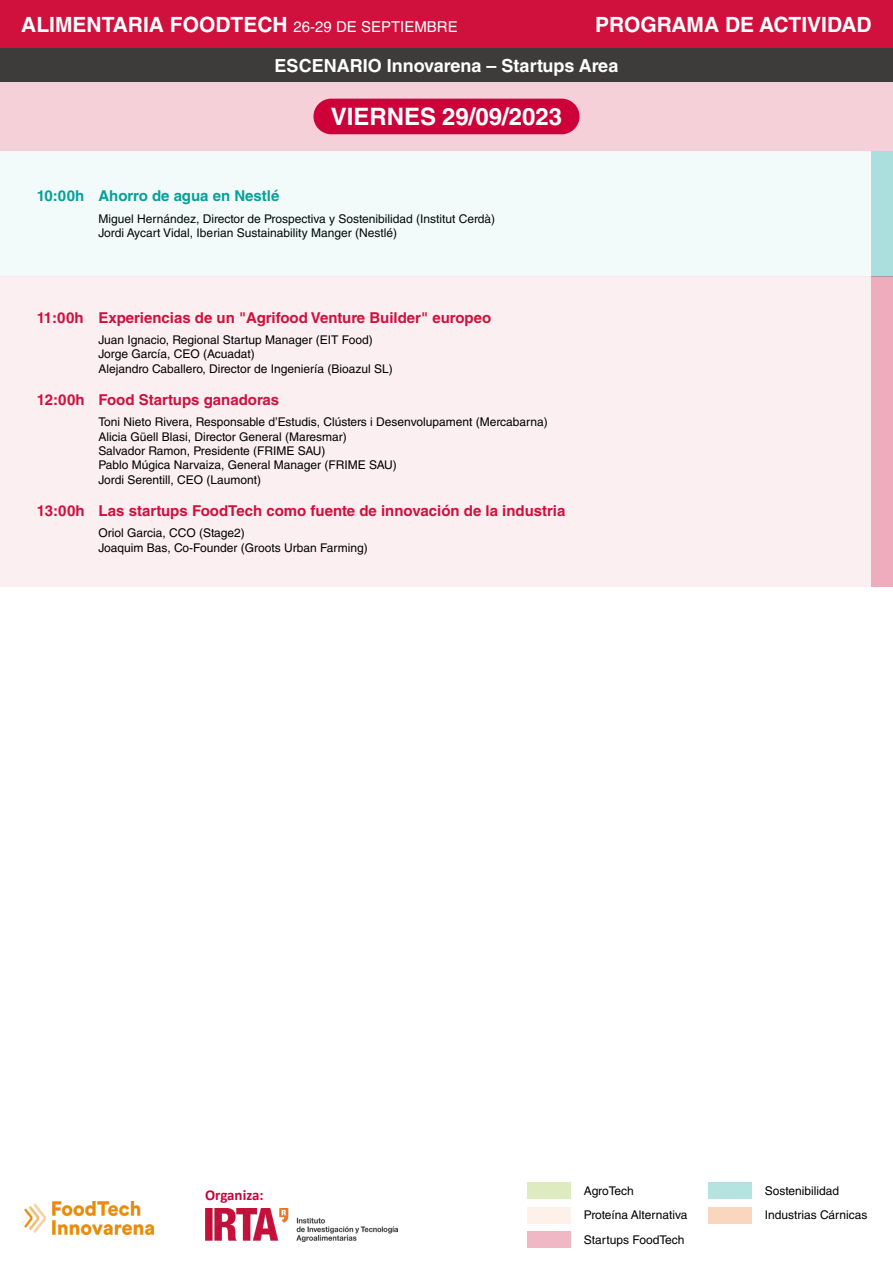
<style>
.page{position:relative;width:893px;height:1263px;background:#fff}
.page>*{position:absolute;margin:0;border:0;box-sizing:border-box;transform-origin:0 0}
.t1{font:700 24px "Helvetica LT Std";color:#fff}
.t2{font:700 21px "Helvetica LT Std";color:#fff}
.t3{font:700 18px "Helvetica LT Std";color:#fff}
.t4{font:700 15px "Helvetica LT Std";color:#d0103d}
.t5{font:700 15px "Helvetica LT Std";color:#04a29a}
.t6{font:700 15px "Calibri";color:#ce003a}
.t7{font:12px/14.4px "Helvetica LT Std";color:#000}
.s1{font-weight:400;font-size:15px}
</style>
<div class="page">
<div style="left:0;top:82px;width:893px;height:69px;background:#f5d0d8"></div>
<div style="left:313px;top:99px;width:266px;height:35px;background:#ce003a;border-radius:18px"></div>
<div style="left:0;top:151px;width:893px;height:125px;background:#f3fafa"></div>
<div style="left:872px;top:151px;width:21px;height:125px;background:#abdfdd"></div>
<div style="left:0;top:276px;width:893px;height:311px;background:#fbeff2"></div>
<div style="left:872px;top:276px;width:21px;height:311px;background:#eeacbc"></div>
<img style="left:22px;top:1201px;width:132px;height:33px">
<img style="left:205px;top:1208px;width:193px;height:34px">
<div style="left:0;top:0;width:893px;height:49px;background:#d0103d"></div>
<div style="left:0;top:49px;width:893px;height:33px;background:#3d3c3b"></div>
<div style="left:527px;top:1182px;width:44px;height:16px;background:#ddebbf"></div>
<div style="left:708px;top:1182px;width:44px;height:16px;background:#b4e3e0"></div>
<div style="left:527px;top:1207px;width:44px;height:16px;background:#fdf1e9"></div>
<div style="left:708px;top:1207px;width:44px;height:16px;background:#f9d6bd"></div>
<div style="left:527px;top:1232px;width:44px;height:16px;background:#f0b7c5"></div>
<h2 class="t2" style="left:21px;top:12px;width:438px">ALIMENTARIA FOODTECH <span class="s1">26-29 DE SEPTIEMBRE</span></h2>
<h2 class="t2" style="left:595px;top:12px;width:278px">PROGRAMA DE ACTIVIDAD</h2>
<h3 class="t3" style="left:275px;top:55px;width:345px">ESCENARIO Innovarena – Startups Area</h3>
<h1 class="t1" style="left:331px;top:102px;width:233px">VIERNES 29/09/2023</h1>
<p class="t5" style="left:37px;top:187px;width:49px">10:00h</p>
<p class="t5" style="left:98px;top:187px;width:183px">Ahorro de agua en Nestlé</p>
<p class="t7" style="left:98px;top:211px;width:398px">Miguel Hernández, Director de Prospectiva y Sostenibilidad (Institut Cerdà)<br>Jordi Aycart Vidal, Iberian Sustainability Manger (Nestlé)</p>
<p class="t4" style="left:37px;top:308px;width:48px">11:00h</p>
<p class="t4" style="left:98px;top:308px;width:394px">Experiencias de un "Agrifood Venture Builder" europeo</p>
<p class="t7" style="left:98px;top:332px;width:296px">Juan Ignacio, Regional Startup Manager (EIT Food)<br>Jorge García, CEO (Acuadat)<br>Alejandro Caballero, Director de Ingeniería (Bioazul SL)</p>
<p class="t4" style="left:37px;top:390px;width:49px">12:00h</p>
<p class="t4" style="left:98px;top:390px;width:182px">Food Startups ganadoras</p>
<p class="t7" style="left:98px;top:415px;width:451px">Toni Nieto Rivera, Responsable d’Estudis, Clústers i Desenvolupament (Mercabarna)<br>Alicia Güell Blasi, Director General (Maresmar)<br>Salvador Ramon, Presidente (FRIME SAU)<br>Pablo Múgica Narvaiza, General Manager (FRIME SAU)<br>Jordi Serentill, CEO (Laumont)</p>
<p class="t4" style="left:37px;top:501px;width:49px">13:00h</p>
<p class="t4" style="left:98px;top:501px;width:468px">Las startups FoodTech como fuente de innovación de la industria</p>
<p class="t7" style="left:98px;top:526px;width:271px">Oriol Garcia, CCO (Stage2)<br>Joaquim Bas, Co-Founder (Groots Urban Farming)</p>
<p class="t6" style="left:205px;top:1184px;width:60px">Organiza:</p>
<p class="t7" style="left:584px;top:1183px;width:51px">AgroTech</p>
<p class="t7" style="left:765px;top:1183px;width:76px">Sostenibilidad</p>
<p class="t7" style="left:584px;top:1208px;width:105px">Proteína Alternativa</p>
<p class="t7" style="left:765px;top:1208px;width:104px">Industrias Cárnicas</p>
<p class="t7" style="left:584px;top:1233px;width:102px">Startups FoodTech</p>
</div>
